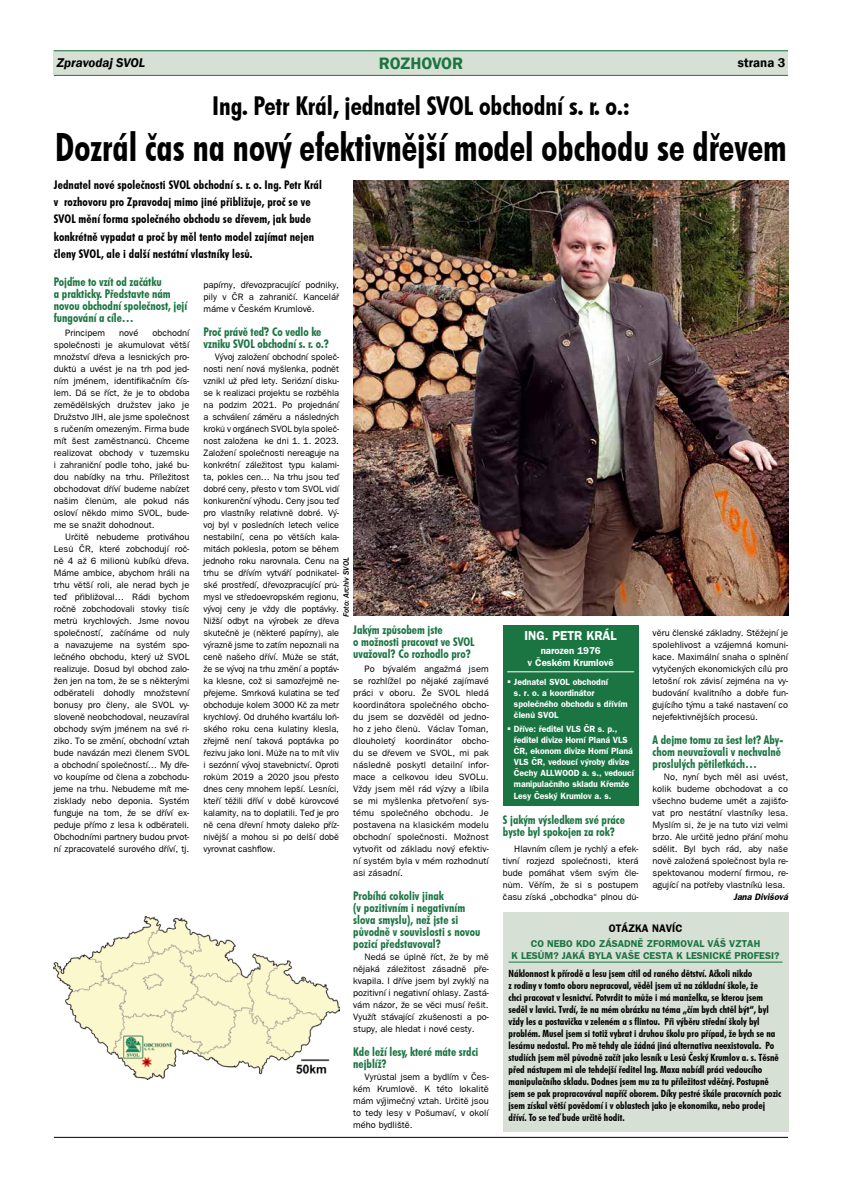
<style>
.page{position:relative;width:842px;height:1191px;background:#fff}
.page>*{position:absolute;margin:0;border:0;box-sizing:border-box;transform-origin:0 0}
.t1{font:39px "Futura Bd Cn AT";color:#000;scale:.92 1}
.t2{font:26px "Futura Bd Cn AT";color:#000}
.t3{font:600 17px "Franklin Gothic";color:#1b7542}
.t4{font:italic 600 13px "Franklin Gothic";color:#000}
.t5{font:700 13px "Frankfurt Gothic";color:#fff;scale:.96 1}
.t6{font:600 13px "Franklin Gothic";color:#000}
.t7{font:12px/12px "Futura Bd Cn AT";color:#1b7542}
.t8{font:12px/17px "Futura Bd Cn AT";letter-spacing:.01em;color:#000}
.t9{font:700 11px "Frankfurt Gothic";color:#000;scale:.96 1}
.t10{font:10px/12px "Futura Bd Cn AT";color:#000}
.t11{font:700 10px/12px "Frankfurt Gothic";color:#1b7542;text-align:center}
.t12{font:700 10px/12px "Frankfurt Gothic";color:#fff;text-align:center}
.t13{font:9.3px/12px "Frankfurt Gothic";color:#000;text-align:justify}
.t14{font:italic 700 9.3px "Frankfurt Gothic";color:#000}
.t15{font:700 9px/11px "Frankfurt Gothic";letter-spacing:-.005em;color:#fff}
.t16{font:italic 500 8px "Franklin Gothic";color:#000}
</style>
<div class="page">
<hr style="left:54px;top:1137px;width:734px;height:1px;background:#000">
<div style="left:54px;top:50px;width:734px;height:25px;background:#d7e0d4"></div>
<hr style="left:54px;top:51px;width:734px;height:1px;background:#1b7542">
<hr style="left:54px;top:75px;width:734px;height:1px;background:#1b7542">
<img style="left:353px;top:180px;width:435px;height:435px">
<img style="left:54px;top:916px;width:285px;height:163px">
<div style="left:503px;top:625px;width:135px;height:180px;background:#1b7542"></div>
<hr style="left:507px;top:671px;width:127px;height:1px;background:#fff">
<div style="left:503px;top:912px;width:285px;height:219px;background:#d7e0d4"></div>
<hr style="left:509px;top:961px;width:273px;height:1px;background:#1b7542">
<h3 class="t3" style="left:379px;top:53px;width:86px">ROZHOVOR</h3>
<h3 class="t4" style="left:57px;top:55px;width:90px">Zpravodaj SVOL</h3>
<h3 class="t6" style="left:738px;top:55px;width:49px">strana 3</h3>
<h2 class="t2" style="left:212px;top:91px;width:419px">Ing. Petr Král, jednatel SVOL obchodní s. r. o.:</h2>
<h1 class="t1" style="left:55px;top:124px;width:797px">Dozrál čas na nový efektivnější model obchodu se dřevem</h1>
<p class="t8" style="left:54px;top:177px;width:270px">Jednatel nové společnosti SVOL obchodní s. r. o. Ing. Petr Král v rozhovoru pro Zpravodaj mimo jiné přibližuje, proč se ve SVOL mění forma společného obchodu se dřevem, jak bude konkrétně vypadat a proč by měl tento model zajímat nejen členy SVOL, ale i další nestátní vlastníky lesů.</p>
<p class="t7" style="left:54px;top:275px;width:135px">Pojďme to vzít od začátku<br>a prakticky. Představte nám novou obchodní společnost, její fungování a cíle…</p>
<p class="t13" style="left:65px;top:326px;width:41px">Principem</p>
<p class="t13" style="left:119px;top:326px;width:21px">nové</p>
<p class="t13" style="left:54px;top:326px;width:137px;text-indent:99px">obchodní společnosti je akumulovat větší množství dřeva a lesnických pro&shy;duktů a uvést je na trh pod jed&shy;ním jménem, identifikačním čís&shy;lem. Dá se říct, že je to obdoba zemědělských družstev jako je Družstvo JIH, ale jsme společnost s ručením omezeným. Firma bude mít šest zaměstnanců. Chceme realizovat obchody v tuzemsku i zahraniční podle toho, jaké bu&shy;dou nabídky na trhu. Příležitost obchodovat dříví budeme nabízet našim členům, ale pokud nás osloví někdo mimo SVOL, bude&shy;me se snažit dohodnout.</p>
<p class="t13" style="left:54px;top:530px;width:137px;text-indent:11px">Určitě nebudeme protiváhou Lesů ČR, které zobchodují roč&shy;ně 4 až 6 milionů kubíků dřeva.<br>Máme ambice, abychom hráli na trhu větší roli, ale nerad bych je teď přibližoval… Rádi bychom ročně zobchodovali stovky tisíc metrů krychlových. Jsme novou společností, začínáme od nuly a navazujeme na systém spo&shy;lečného obchodu, který už SVOL realizuje. Dosud byl obchod zalo&shy;žen jen na tom, že se s některými odběrateli dohodly množstevní bonusy pro členy, ale SVOL vy&shy;sloveně neobchodoval, neuzavíral obchody svým jménem na své ri&shy;ziko. To se změní, obchodní vztah bude navázán mezi členem SVOL a obchodní společností… My dře&shy;vo koupíme od člena a zobchodu&shy;jeme na trhu. Nebudeme mít me&shy;zisklady nebo deponia. Systém funguje na tom, že se dříví ex&shy;peduje přímo z lesa k odběrateli.<br>Obchodními partnery budou prvot&shy;ní zpracovatelé surového dříví, tj.</p>
<p class="t13" style="left:204px;top:278px;width:137px">papírny, dřevozpracující podniky, pily v ČR a zahraničí. Kancelář máme v Českém Krumlově.</p>
<p class="t7" style="left:204px;top:326px;width:127px">Proč právě teď? Co vedlo ke vzniku SVOL obchodní s. r. o.?</p>
<p class="t13" style="left:204px;top:350px;width:137px;text-indent:11px">Vývoj založení obchodní společ&shy;nosti není nová myšlenka, podnět vznikl už před lety. Seriózní disku&shy;se k realizaci projektu se rozběhla na podzim 2021. Po projednání a schválení záměru a následných kroků v orgánech SVOL byla společ&shy;nost založena ke dni 1. 1. 2023.<br>Založení společnosti nereaguje na konkrétní záležitost typu kalami&shy;ta, pokles cen… Na trhu jsou teď dobré ceny, přesto v tom SVOL vidí konkurenční výhodu. Ceny jsou teď pro vlastníky relativně dobré. Vý&shy;voj byl v posledních letech velice nestabilní, cena po větších kala&shy;mitách poklesla, potom se během jednoho roku narovnala. Cenu na trhu se dřívím vytváří podnikatel&shy;ské prostředí, dřevozpracující prů&shy;mysl ve středoevropském regionu, vývoj ceny je vždy dle poptávky.<br>Nižší odbyt na výrobek ze dřeva skutečně je (některé papírny), ale výrazně jsme to zatím nepoznali na ceně našeho dříví. Může se stát, že se vývoj na trhu změní a poptáv&shy;ka klesne, což si samozřejmě ne&shy;přejeme. Smrková kulatina se teď obchoduje kolem 3000 Kč za metr krychlový. Od druhého kvartálu loň&shy;ského roku cena kulatiny klesla, zřejmě není taková poptávka po řezivu jako loni. Může na to mít vliv i sezónní vývoj stavebnictví. Oproti rokům 2019 a 2020 jsou přesto dnes ceny mnohem lepší. Lesníci, kteří těžili dříví v době kůrovcové kalamity, na to doplatili. Teď je pro ně cena dřevní hmoty daleko příz&shy;nivější a mohou si po delší době vyrovnat cashflow.</p>
<p class="t16" style="left:341px;top:617px;width:61px;rotate:-90deg">Foto: Archiv SVOL</p>
<p class="t7" style="left:353px;top:624px;width:123px">Jakým způsobem jste<br>o možnosti pracovat ve SVOL uvažoval? Co rozhodlo pro?</p>
<p class="t13" style="left:353px;top:662px;width:137px;text-indent:11px">Po bývalém angažmá jsem se rozhlížel po nějaké zajímavé práci v oboru. Že SVOL hledá koordinátora společného obcho&shy;du jsem se dozvěděl od jedno&shy;ho z jeho členů. Václav Toman, dlouholetý koordinátor obcho&shy;du se dřevem ve SVOL, mi pak následně poskytl detailní infor&shy;mace a celkovou ideu SVOLu.<br>Vždy jsem měl rád výzvy a líbila se mi myšlenka přetvoření sys&shy;tému společného obchodu. Je postavena na klasickém modelu obchodní společnosti. Možnost vytvořit od základu nový efektiv&shy;ní systém byla v mém rozhodnutí asi zásadní.</p>
<p class="t7" style="left:353px;top:890px;width:129px">Probíhá cokoliv jinak<br>(v pozitivním i negativním slova smyslu), než jste si původně v souvislosti s novou pozicí představoval?</p>
<p class="t13" style="left:353px;top:950px;width:137px;text-indent:11px">Nedá se úplně říct, že by mě nějaká záležitost zásadně pře&shy;kvapila. I dříve jsem byl zvyklý na pozitivní i negativní ohlasy. Zastá&shy;vám názor, že se věci musí řešit.<br>Využít stávající zkušenosti a po&shy;stupy, ale hledat i nové cesty.</p>
<p class="t7" style="left:353px;top:1046px;width:127px">Kde leží lesy, které máte srdci nejblíž?</p>
<p class="t13" style="left:353px;top:1070px;width:137px;text-indent:11px">Vyrůstal jsem a bydlím v Čes&shy;kém Krumlově. K této lokalitě mám výjimečný vztah. Určitě jsou to tedy lesy v Pošumaví, v okolí mého bydliště.</p>
<h3 class="t5" style="left:524px;top:628px;width:98px">ING. PETR KRÁL</h3>
<p class="t12" style="left:527px;top:644px;width:88px">narozen 1976<br>v Českém Krumlově</p>
<p class="t15" style="left:514px;top:676px;width:115px;text-indent:-7px">▪ Jednatel SVOL obchodní<br>s. r. o. a koordinátor společného obchodu s dřívím členů SVOL</p>
<p class="t15" style="left:514px;top:723px;width:122px;text-indent:-7px">▪ Dříve: ředitel VLS ČR s. p., ředitel divize Horní Planá VLS<br>ČR, ekonom divize Horní Planá<br>VLS ČR, vedoucí výroby divize<br>Čechy ALLWOOD a. s., vedoucí manipulačního skladu Křemže</p>
<p class="t15" style="left:514px;top:790px;width:99px">Lesy Český Krumlov a. s.</p>
<p class="t7" style="left:503px;top:814px;width:123px">S jakým výsledkem své práce byste byl spokojen za rok?</p>
<p class="t13" style="left:503px;top:842px;width:137px;text-indent:11px">Hlavním cílem je rychlý a efek&shy;tivní rozjezd společnosti, která bude pomáhat všem svým čle&shy;nům. Věřím, že si s postupem času získá „obchodka“ plnou dů-</p>
<p class="t13" style="left:653px;top:626px;width:137px">věru členské základny. Stěžejní je spolehlivost a vzájemná komuni&shy;kace. Maximální snaha o splnění vytyčených ekonomických cílů pro letošní rok závisí zejména na vy&shy;budování kvalitního a dobře fun&shy;gujícího týmu a také nastavení co nejefektivnějších procesů.</p>
<p class="t7" style="left:653px;top:734px;width:132px">A dejme tomu za šest let? Aby&shy;chom neuvažovali v nechvalně proslulých pětiletkách…</p>
<p class="t13" style="left:653px;top:770px;width:137px;text-indent:11px">No, nyní bych měl asi uvést, kolik budeme obchodovat a co všechno budeme umět a zajišťo&shy;vat pro nestátní vlastníky lesa.<br>Myslím si, že je na tuto vizi velmi brzo. Ale určitě jedno přání mohu sdělit. Byl bych rád, aby naše nově založená společnost byla re&shy;spektovanou moderní firmou, re&shy;agující na potřeby vlastníků lesa.</p>
<p class="t14" style="left:733px;top:891px;width:56px">Jana Divišová</p>
<p class="t9" style="left:609px;top:922px;width:78px">OTÁZKA NAVÍC</p>
<p class="t11" style="left:512px;top:937px;width:269px">CO NEBO KDO ZÁSADNĚ ZFORMOVAL VÁŠ VZTAH<br>K LESŮM? JAKÁ BYLA VAŠE CESTA K LESNICKÉ PROFESI?</p>
<p class="t10" style="left:509px;top:967px;width:274px">Náklonnost k přírodě a lesu jsem cítil od raného dětství. Ačkoli nikdo<br>z rodiny v tomto oboru nepracoval, věděl jsem už na základní škole, že<br>chci pracovat v lesnictví. Potvrdit to může i má manželka, se kterou jsem seděl v lavici. Tvrdí, že na mém obrázku na téma „čím bych chtěl být“, byl vždy les a postavička v zeleném a s flintou. Při výběru střední školy byl problém. Musel jsem si totiž vybrat i druhou školu pro případ, že bych se na lesárnu nedostal. Pro mě tehdy ale žádná jiná alternativa neexistovala. Po studiích jsem měl původně začít jako lesník u Lesů Český Krumlov a. s. Těsně před nástupem mi ale tehdejší ředitel Ing. Maxa nabídl práci vedoucího manipulačního skladu. Dodnes jsem mu za tu příležitost vděčný. Postupně jsem se pak propracovával napříč oborem. Díky pestré škále pracovních pozic jsem získal větší povědomí i v oblastech jako je ekonomika, nebo prodej dříví. To se teď bude určitě hodit.</p>
</div>
